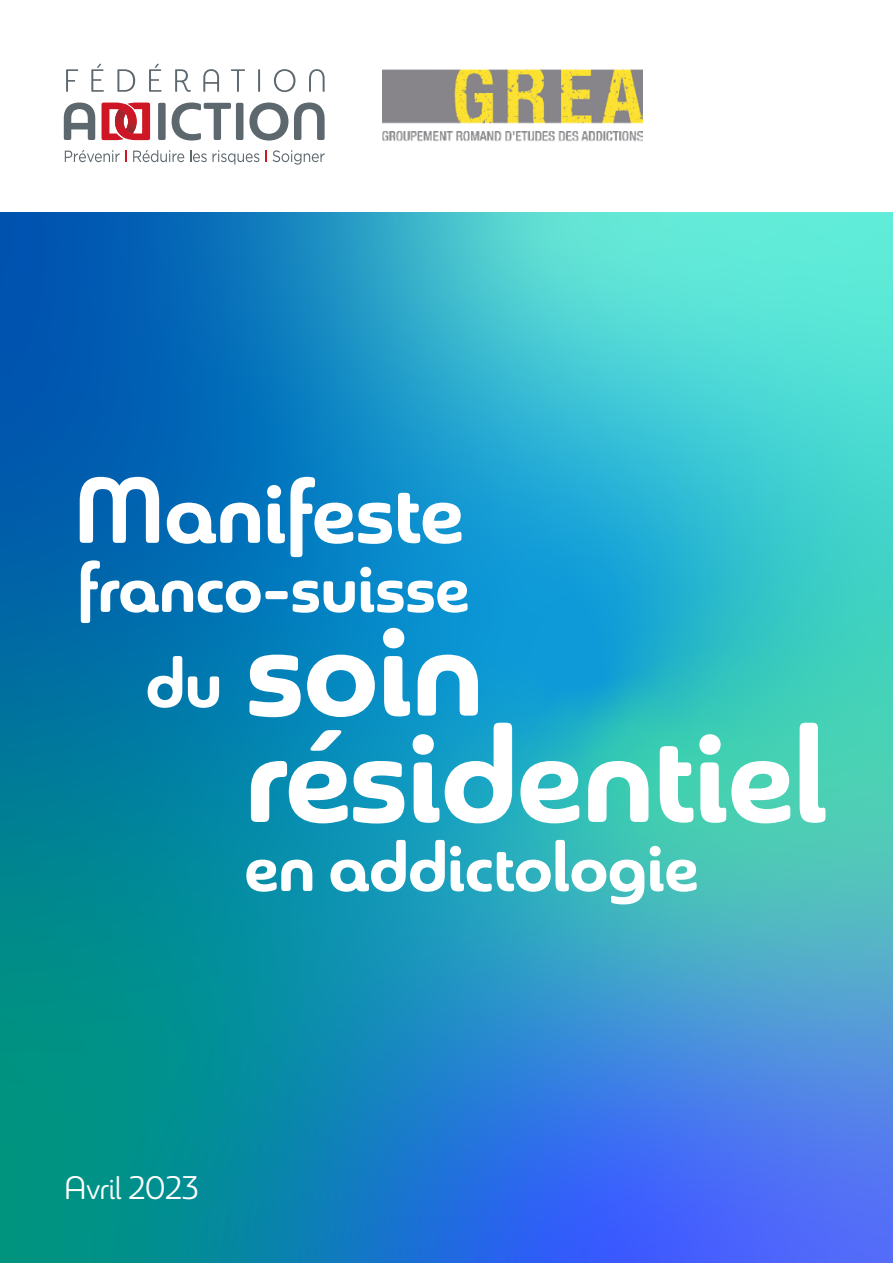
<style>
.page{position:relative;width:893px;height:1263px;background:#fff}
.page>*{position:absolute;margin:0;border:0;box-sizing:border-box;transform-origin:0 0}
.t1{font:141.75px/106.4px "Sangli Nor Bol";letter-spacing:-.02em;color:#fff}
.t2{font:93.6px "Sangli Nor Bol";letter-spacing:-.02em;color:#fff}
.t3{font:73.05px/95.1px "Sangli Nor Bol";letter-spacing:-.02em;color:#fff}
.t4{font:32.7px "Sangli Nor Reg";letter-spacing:-.02em;color:#fff}
</style>
<div class="page">
<img style="left:0;top:213px;width:893px;height:1050px">
<img style="left:382px;top:69px;width:260px;height:73px">
<svg style="left:66px;top:69px;width:12px;height:23px"></svg>
<svg style="left:91px;top:64px;width:13px;height:28px"></svg>
<svg style="left:117px;top:69px;width:18px;height:23px"></svg>
<svg style="left:149px;top:64px;width:12px;height:28px"></svg>
<svg style="left:175px;top:69px;width:16px;height:23px"></svg>
<svg style="left:203px;top:69px;width:16px;height:23px"></svg>
<svg style="left:231px;top:69px;width:14px;height:23px"></svg>
<hr style="left:258px;top:69px;width:2px;height:23px;background:#5d686e">
<svg style="left:274px;top:69px;width:21px;height:23px"></svg>
<svg style="left:309px;top:69px;width:16px;height:23px"></svg>
<svg style="left:65px;top:150px;width:61px;height:12px"></svg>
<svg style="left:133px;top:150px;width:51px;height:12px"></svg>
<svg style="left:190px;top:150px;width:69px;height:15px"></svg>
<svg style="left:265px;top:151px;width:2px;height:11px"></svg>
<svg style="left:273px;top:150px;width:52px;height:15px"></svg>
<svg style="left:64px;top:103px;width:31px;height:37px"></svg>
<div style="left:158px;top:103px;width:8px;height:37px;background:#5d686e;border-radius:2px"></div>
<svg style="left:172px;top:103px;width:59px;height:38px"></svg>
<div style="left:236px;top:103px;width:7px;height:37px;background:#5d686e;border-radius:2px"></div>
<svg style="left:249px;top:103px;width:39px;height:38px"></svg>
<svg style="left:294px;top:103px;width:31px;height:37px"></svg>
<svg style="left:102px;top:103px;width:48px;height:37px"></svg>
<p class="t2" style="left:73px;top:456px;width:393px">Manifeste</p>
<p class="t3" style="left:145px;top:541px;width:326px;text-indent:-68px">franco-suisse du</p>
<h1 class="t1" style="left:244px;top:617px;width:586px">soin résidentiel</h1>
<p class="t3" style="left:244px;top:820px;width:457px">en addictologie</p>
<p class="t4" style="left:64px;top:1169px;width:137px">Avril 2023</p>
</div>
